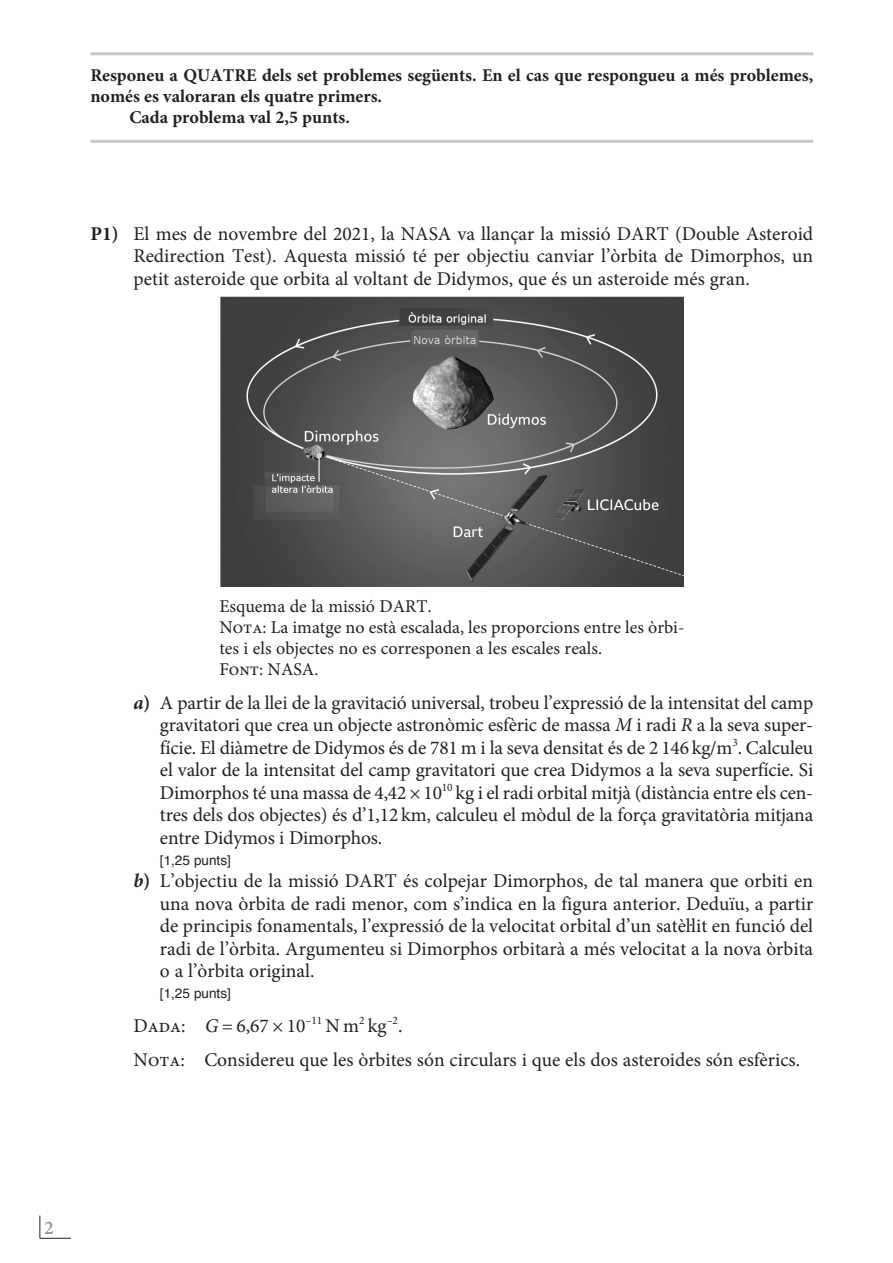
<style>
.page{position:relative;width:893px;height:1263px;background:#fff}
.page>*{position:absolute;margin:0;border:0;box-sizing:border-box;transform-origin:0 0}
.t1{font:19.5px/22.5px "Minion Pro";color:#231f20;text-align:justify}
.t2{font:700 19.5px "Minion Pro";color:#231f20}
.t3{font:600 19.5px "Minion Pro";color:#939598}
.t4{font:18px/21px "Minion Pro";color:#231f20}
.t5{font:700 18px "Minion Pro";color:#231f20}
.t6{font:13.5px "Helvetica";color:#231f20}
.s1{font-weight:700;font-style:italic}
.s2{font-weight:700}
.s3{font-style:italic}
</style>
<div class="page">
<svg style="left:40px;top:1215px;width:1px;height:23px"></svg>
<hr style="left:40px;top:1238px;width:31px;height:1px;background:#231f20">
<hr style="left:90px;top:52px;width:723px;height:3px;background:#c7c8ca">
<hr style="left:90px;top:140px;width:723px;height:3px;background:#c7c8ca">
<img style="left:220px;top:297px;width:463px;height:290px">
<p class="t5" style="left:90px;top:62px;width:724px">Responeu a QUATRE dels set problemes següents. En el cas que respongueu a més problemes,</p>
<p class="t5" style="left:90px;top:83px;width:293px">només es valoraran els quatre primers.</p>
<p class="t5" style="left:129px;top:104px;width:222px">Cada problema val 2,5 punts.</p>
<h2 class="t2" style="left:90px;top:220px;width:30px">P1)</h2>
<p class="t1" style="left:134px;top:222px;width:681px">El mes de novembre del 2021, la NASA va llançar la missió DART (Double Asteroid Redirection Test). Aquesta missió té per objectiu canviar l’òrbita de Dimorphos, un petit asteroide que orbita al voltant de Didymos, que és un asteroide més gran.</p>
<p class="t3" style="left:44px;top:1214px;width:11px">2</p>
<p class="t4" style="left:219px;top:596px;width:466px">Esquema de la missió DART.<br>Nota: La imatge no està escalada, les proporcions entre les òrbi&shy;tes i els objectes no es corresponen a les escales reals.<br>Font: NASA.</p>
<p class="t1" style="left:160px;top:691px;width:655px;text-indent:-26px"><span class="s1">a</span><span class="s2">)</span> A partir de la llei de la gravitació universal, trobeu l’expressió de la intensitat del camp gravitatori que crea un objecte astronòmic esfèric de massa <span class="s3">M</span> i radi <span class="s3">R</span> a la seva super&shy;fície. El diàmetre de Didymos és de 781 m i la seva densitat és de 2 146 kg/m<sup>3</sup>. Calculeu el valor de la intensitat del camp gravitatori que crea Didymos a la seva superfície. Si Dimorphos té una massa de 4,42 × 10<sup>10</sup> kg i el radi orbital mitjà (distància entre els cen&shy;tres dels dos objectes) és d’1,12 km, calculeu el mòdul de la força gravitatòria mitjana entre Didymos i Dimorphos.</p>
<p class="t6" style="left:160px;top:850px;width:72px">[1,25 punts]</p>
<p class="t1" style="left:160px;top:870px;width:655px;text-indent:-26px"><span class="s1">b</span><span class="s2">)</span> L’objectiu de la missió DART és colpejar Dimorphos, de tal manera que orbiti en una nova òrbita de radi menor, com s’indica en la figura anterior. Deduïu, a partir de principis fonamentals, l’expressió de la velocitat orbital d’un satèŀlit en funció del radi de l’òrbita. Argumenteu si Dimorphos orbitarà a més velocitat a la nova òrbita o a l’òrbita original.</p>
<p class="t6" style="left:160px;top:983px;width:72px">[1,25 punts]</p>
<p class="t1" style="left:134px;top:1009px;width:668px;line-height:33.8px">Dada: <span class="s3">G</span> = 6,67 × 10<sup>–11</sup> N m<sup>2</sup> kg<sup>–2</sup>.<br>Nota: Considereu que les òrbites són circulars i que els dos asteroides són esfèrics.</p>
</div>
